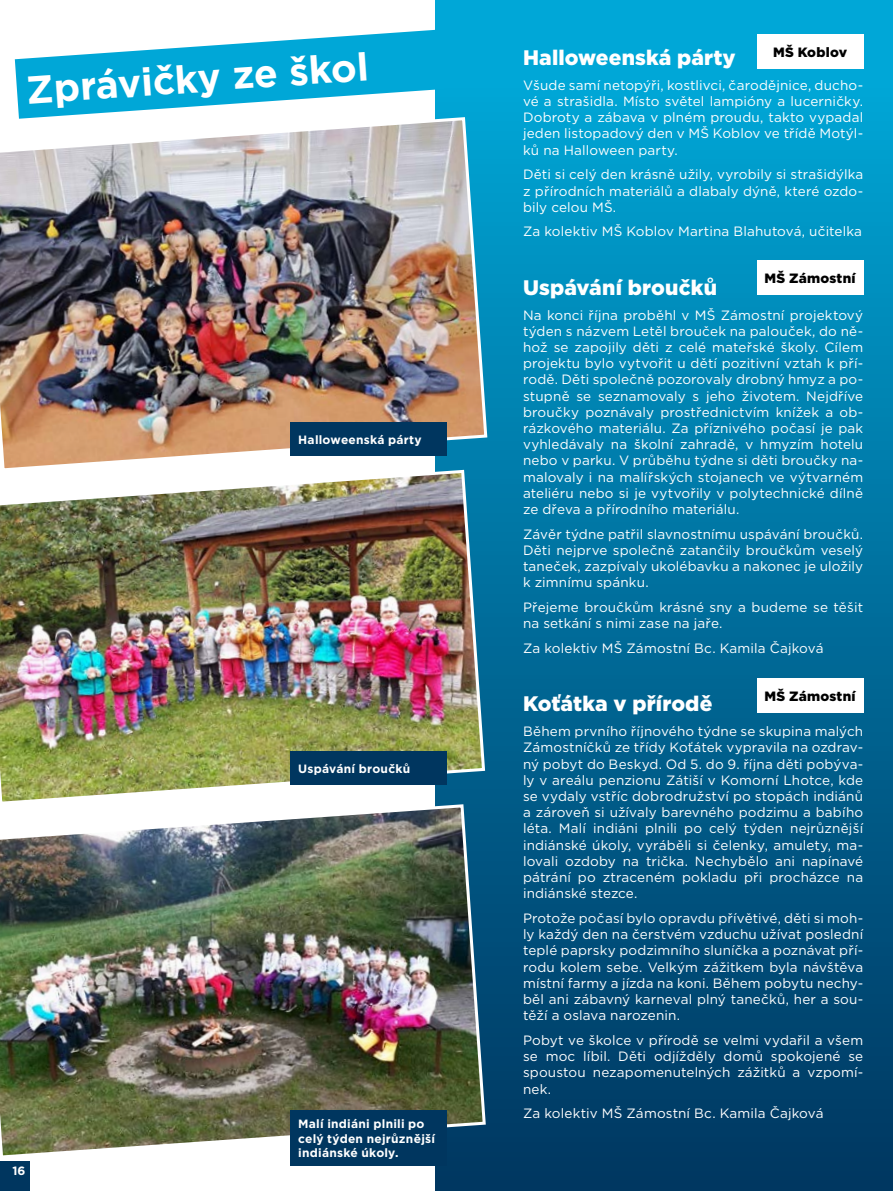
<style>
.page{position:relative;width:893px;height:1191px;background:#fff}
.page>*{position:absolute;margin:0;border:0;box-sizing:border-box;transform-origin:0 0}
.t1{font:700 39px "Gotham";color:#fff}
.t2{font:900 21px "Gotham";letter-spacing:.005em;color:#fff}
.t3{font:13.5px/16.2px "Gotham";letter-spacing:.01em;color:#fff;text-align:justify}
.t4{font:900 13.5px "Gotham";letter-spacing:.02em;color:#000}
.t5{font:700 12px/14.4px "Gotham";letter-spacing:.02em;color:#fff}
</style>
<div class="page">
<div style="left:436px;top:0;width:457px;height:1191px;background:linear-gradient(to bottom,#01addd,#00345e)"></div>
<svg style="left:15px;top:15px;width:643px;height:104px;fill:#00a7d7"></svg>
<div style="left:757px;top:34px;width:106px;height:34px;background:#fff"></div>
<div style="left:757px;top:261px;width:106px;height:34px;background:#fff"></div>
<div style="left:757px;top:678px;width:106px;height:34px;background:#fff"></div>
<img style="left:0;top:115px;width:489px;height:358px">
<img style="left:0;top:468px;width:487px;height:334px">
<img style="left:0;top:802px;width:487px;height:358px">
<div style="left:290px;top:423px;width:156px;height:33px;background:#00365f"></div>
<div style="left:290px;top:751px;width:156px;height:33px;background:#00365f"></div>
<div style="left:290px;top:1110px;width:156px;height:55px;background:#00365f"></div>
<div style="left:0;top:1161px;width:30px;height:30px;background:#00365f"></div>
<p class="t4" style="left:773px;top:43px;width:76px">MŠ Koblov</p>
<h1 class="t1" style="left:25px;top:64px;width:344px;rotate:-4deg">Zprávičky ze škol</h1>
<h2 class="t2" style="left:523px;top:43px;width:214px">Halloweenská párty</h2>
<p class="t3" style="left:523px;top:77px;width:342px">Všude samí netopýři, kostlivci, čarodějnice, ducho&shy;vé a strašidla. Místo světel lampióny a lucerničky.<br>Dobroty a zábava v plném proudu, takto vypadal jeden listopadový den v MŠ Koblov ve třídě Motýl&shy;ků na Halloween party.</p>
<p class="t3" style="left:523px;top:166px;width:342px">Děti si celý den krásně užily, vyrobily si strašidýlka z přírodních materiálů a dlabaly dýně, které ozdo&shy;bily celou MŠ.</p>
<p class="t3" style="left:523px;top:223px;width:340px">Za kolektiv MŠ Koblov Martina Blahutová, učitelka</p>
<h2 class="t2" style="left:523px;top:273px;width:195px">Uspávání broučků</h2>
<p class="t3" style="left:523px;top:306px;width:342px">Na konci října proběhl v MŠ Zámostní projektový týden s názvem Letěl brouček na palouček, do ně&shy;hož se zapojily děti z celé mateřské školy. Cílem projektu bylo vytvořit u dětí pozitivní vztah k pří&shy;rodě. Děti společně pozorovaly drobný hmyz a po&shy;stupně se seznamovaly s jeho životem. Nejdříve broučky poznávaly prostřednictvím knížek a ob&shy;rázkového materiálu. Za příznivého počasí je pak vyhledávaly na školní zahradě, v hmyzím hotelu nebo v parku. V průběhu týdne si děti broučky na&shy;malovaly i na malířských stojanech ve výtvarném ateliéru nebo si je vytvořily v polytechnické dílně ze dřeva a přírodního materiálu.</p>
<p class="t3" style="left:523px;top:525px;width:342px">Závěr týdne patřil slavnostnímu uspávání broučků.<br>Děti nejprve společně zatančily broučkům veselý taneček, zazpívaly ukolébavku a nakonec je uložily k zimnímu spánku.</p>
<p class="t3" style="left:523px;top:599px;width:342px">Přejeme broučkům krásné sny a budeme se těšit na setkání s nimi zase na jaře.</p>
<p class="t3" style="left:523px;top:640px;width:302px">Za kolektiv MŠ Zámostní Bc. Kamila Čajková</p>
<h2 class="t2" style="left:523px;top:689px;width:191px">Koťátka v přírodě</h2>
<p class="t3" style="left:523px;top:723px;width:342px">Během prvního říjnového týdne se skupina malých Zámostníčků ze třídy Koťátek vypravila na ozdrav&shy;ný pobyt do Beskyd. Od 5. do 9. října děti pobýva&shy;ly v areálu penzionu Zátiší v Komorní Lhotce, kde se vydaly vstříc dobrodružství po stopách indiánů a zároveň si užívaly barevného podzimu a babího léta. Malí indiáni plnili po celý týden nejrůznější indiánské úkoly, vyráběli si čelenky, amulety, ma&shy;lovali ozdoby na trička. Nechybělo ani napínavé pátrání po ztraceném pokladu při procházce na indiánské stezce.</p>
<p class="t3" style="left:523px;top:909px;width:342px">Protože počasí bylo opravdu přívětivé, děti si moh&shy;ly každý den na čerstvém vzduchu užívat poslední teplé paprsky podzimního sluníčka a poznávat pří&shy;rodu kolem sebe. Velkým zážitkem byla návštěva místní farmy a jízda na koni. Během pobytu nechy&shy;běl ani zábavný karneval plný tanečků, her a sou&shy;těží a oslava narozenin.</p>
<p class="t3" style="left:523px;top:1031px;width:342px">Pobyt ve školce v přírodě se velmi vydařil a všem se moc líbil. Děti odjížděly domů spokojené se spoustou nezapomenutelných zážitků a vzpomí&shy;nek.</p>
<p class="t3" style="left:523px;top:1105px;width:302px">Za kolektiv MŠ Zámostní Bc. Kamila Čajková</p>
<p class="t4" style="left:764px;top:269px;width:93px">MŠ Zámostní</p>
<p class="t5" style="left:298px;top:432px;width:125px">Halloweenská párty</p>
<p class="t4" style="left:764px;top:687px;width:93px">MŠ Zámostní</p>
<p class="t5" style="left:298px;top:761px;width:114px">Uspávání broučků</p>
<p class="t5" style="left:298px;top:1116px;width:139px">Malí indiáni plnili po celý týden nejrůznější indiánské úkoly.</p>
<p class="t5" style="left:13px;top:1163px;width:15px">16</p>
</div>
